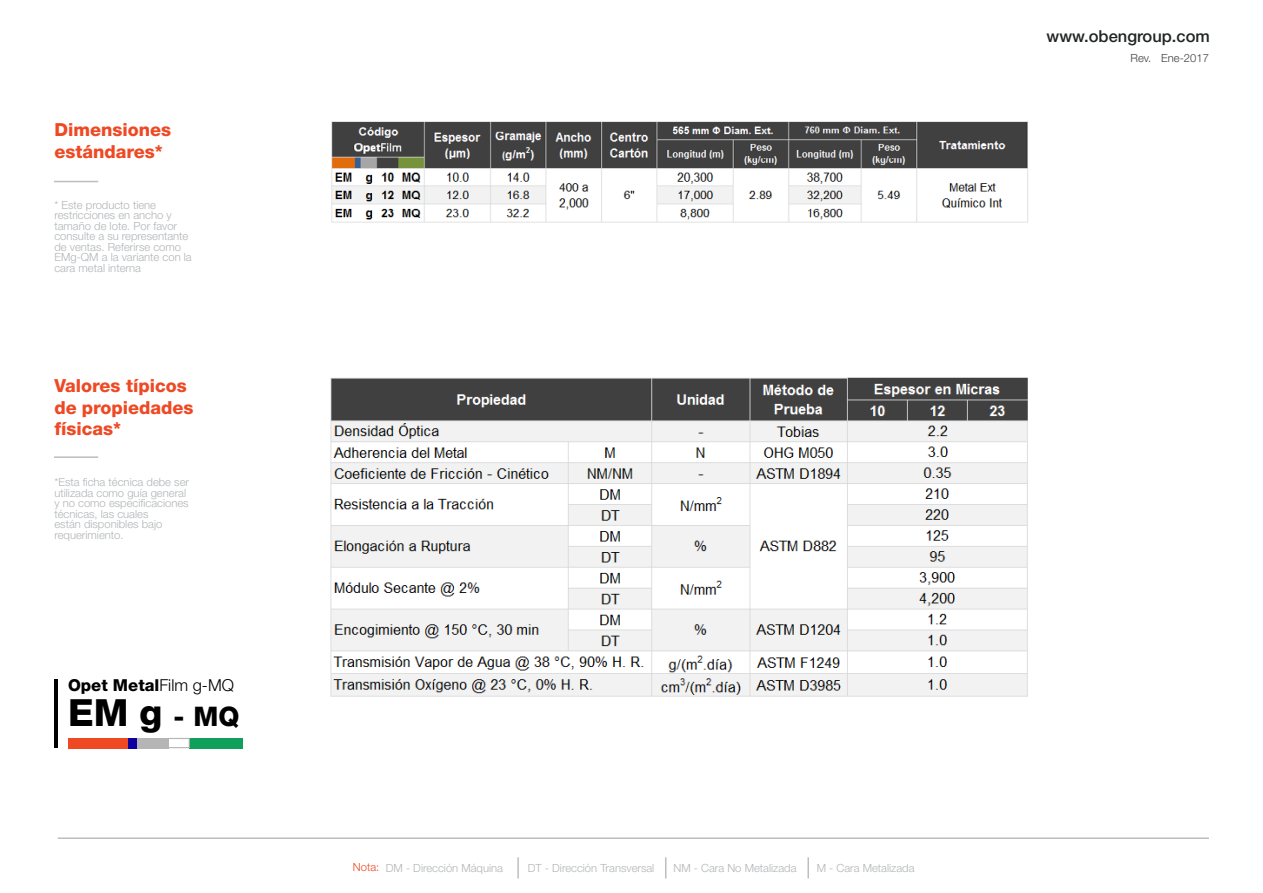
<style>
.page{position:relative;width:1263px;height:893px;background:#fff}
.page>*{position:absolute;margin:0;border:0;box-sizing:border-box;transform-origin:0 0}
.t1{font:800 37.5px "Helvetica Neue LT Std";color:#000}
.t2{font:800 27px "Helvetica Neue LT Std";color:#000}
.t3{font:800 18px/21.6px "Helvetica Neue LT Std";color:#ef4923}
.t4{font:500 16.5px "Helvetica Neue LT Std";color:#212424}
.t5{font:800 16.5px "Helvetica Neue LT Std";color:#000}
.t6{font:300 11.25px/10.5px "Helvetica Neue LT Std";color:#b1b4b6}
.t7{font:300 11.25px "Helvetica Neue LT Std";color:#414042}
.s1{font-weight:300}
.s2{font-size:27px}
.s3{color:#ef4923}
</style>
<div class="page">
<hr style="left:58px;top:837px;width:1151px;height:2px;background:#bcbec0">
<hr style="left:54px;top:456px;width:44px;height:2px;background:#bcbec0">
<hr style="left:54px;top:181px;width:44px;height:1px;background:#bcbec0">
<hr style="left:54px;top:679px;width:4px;height:69px;background:#000">
<hr style="left:517px;top:857px;width:2px;height:21px;background:#bcbec0">
<svg style="left:665px;top:857px;width:1px;height:21px"></svg>
<hr style="left:807px;top:857px;width:2px;height:21px;background:#bcbec0">
<img style="left:331px;top:121px;width:697px;height:102px">
<img style="left:330px;top:377px;width:698px;height:320px">
<div style="left:68px;top:738px;width:60px;height:10px;background:#ef4923"></div>
<div style="left:128px;top:738px;width:9px;height:10px;background:#0c009f"></div>
<div style="left:137px;top:738px;width:31px;height:10px;background:#b4b5b4"></div>
<div style="left:189px;top:738px;width:54px;height:10px;background:#11a05c"></div>
<div style="left:167px;top:738px;width:23px;height:10px;border:1px solid #b4b5b4"></div>
<h3 class="t3" style="left:54px;top:119px;width:118px">Dimensiones estándares*</h3>
<p class="t6" style="left:54px;top:199px;width:139px">* Este producto tiene restricciones en ancho y tamaño de lote. Por favor consulte a su representante de ventas. Referirse como<br>EMg-QM a la variante con la cara metal interna</p>
<h3 class="t3" style="left:54px;top:375px;width:140px">Valores típicos de propiedades físicas*</h3>
<p class="t6" style="left:54px;top:477px;width:136px">*Esta ficha técnica debe ser utilizada como guía general y no como especificaciones técnicas, las cuales<br>están disponibles bajo requerimiento.</p>
<h3 class="t5" style="left:68px;top:675px;width:167px">Opet Metal<span class="s1">Film g-MQ</span></h3>
<h2 class="t2" style="left:173px;top:700px;width:12px">-</h2>
<h1 class="t1" style="left:68px;top:690px;width:173px">EM g <span class="s2">MQ</span></h1>
<p class="t6" style="left:353px;top:862px;width:152px"><span class="s3">Nota:</span> DM - Dirección Máquina</p>
<p class="t6" style="left:528px;top:862px;width:128px">DT - Dirección Transversal</p>
<p class="t6" style="left:673px;top:862px;width:125px">NM - Cara No Metalizada</p>
<p class="t6" style="left:817px;top:862px;width:99px">M - Cara Metalizada</p>
<h3 class="t4" style="left:1046px;top:26px;width:165px">www.obengroup.com</h3>
<p class="t7" style="left:1130px;top:51px;width:22px">Rev.</p>
<p class="t7" style="left:1161px;top:51px;width:49px">Ene-2017</p>
</div>
